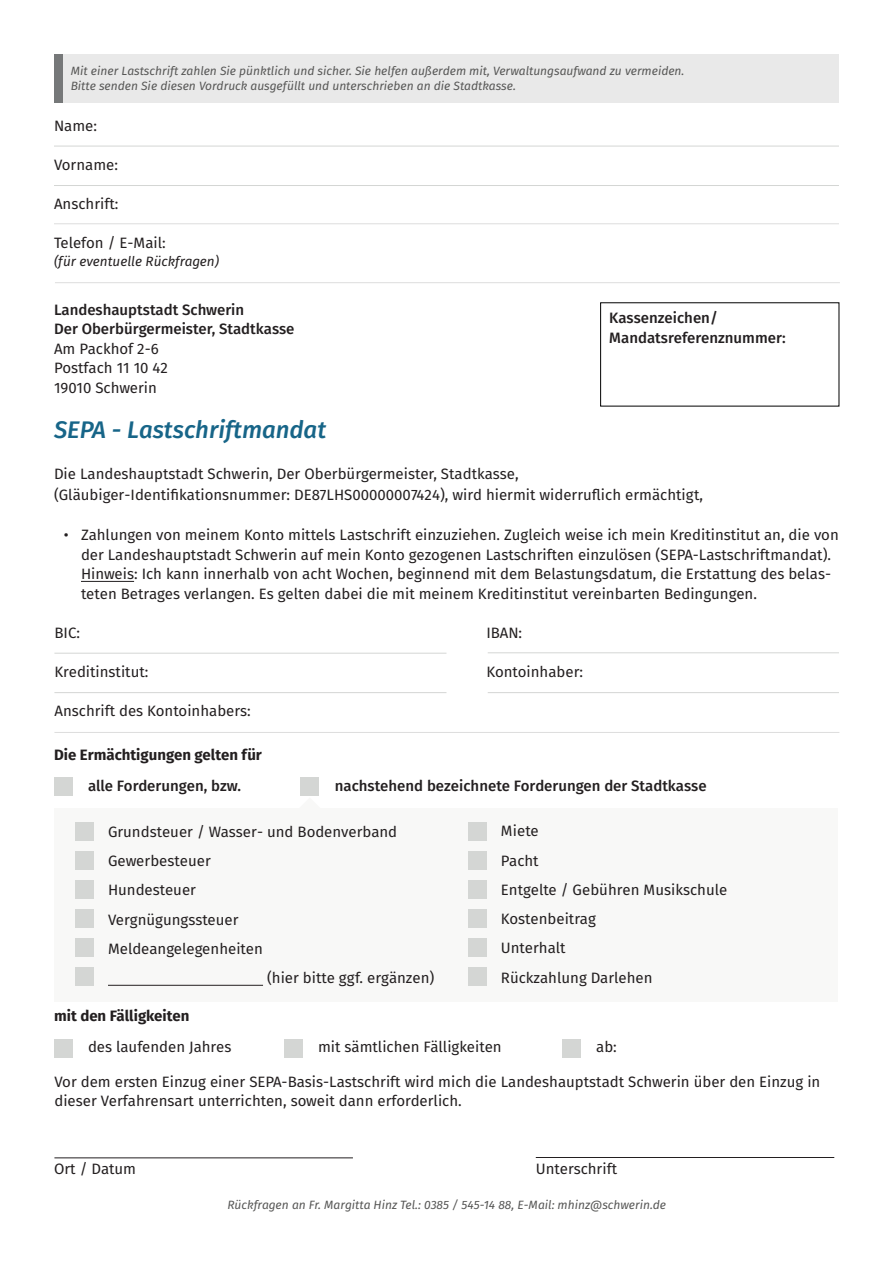
<style>
.page{position:relative;width:893px;height:1263px;background:#fff}
.page>*{position:absolute;margin:0;border:0;box-sizing:border-box;transform-origin:0 0}
.Absatzformat_2{font:italic 500 24px "Fira Sans";color:#176588}
.Text{font:15px/19.5px "Fira Sans";color:#231f20}
.Text-2{font:500 15px/19.5px "Fira Sans";color:#231f20}
.Absatzformat_1{font:15px/21px "Fira Sans";color:#231f20}
.Text-3{font:700 15px "Fira Sans";color:#231f20}
.Text-4{font:italic 13.5px "Fira Sans";color:#231f20}
.Text-5{font:italic 12px/15px "Fira Sans";color:#575756}
</style>
<div class="page">
<div style="left:54px;top:808px;width:784px;height:193px;background:#f8f8f7"></div>
<div style="left:56px;top:54px;width:783px;height:48px;background:#e9e9e9"></div>
<div style="left:54px;top:54px;width:8px;height:48px;background:#767879"></div>
<hr style="left:54px;top:146px;width:785px;height:1px;background:#d4d6d4">
<hr style="left:54px;top:185px;width:785px;height:1px;background:#d4d6d4">
<hr style="left:54px;top:224px;width:785px;height:1px;background:#ddd">
<hr style="left:81px;top:581px;width:53px;height:1px;background:#231f20">
<hr style="left:54px;top:653px;width:392px;height:1px;background:#d4d6d4">
<hr style="left:54px;top:692px;width:392px;height:1px;background:#d4d6d4">
<hr style="left:488px;top:652px;width:351px;height:1px;background:#d4d6d4">
<hr style="left:488px;top:692px;width:351px;height:1px;background:#d4d6d4">
<hr style="left:55px;top:282px;width:785px;height:1px;background:#ddd">
<hr style="left:54px;top:732px;width:785px;height:1px;background:#ddd">
<hr style="left:108px;top:985px;width:155px;height:1px;background:#231f20">
<div style="left:54px;top:777px;width:18px;height:18px;background:#d4d6d4"></div>
<div style="left:75px;top:822px;width:18px;height:18px;background:#d4d6d4"></div>
<div style="left:75px;top:851px;width:18px;height:18px;background:#d4d6d4"></div>
<div style="left:75px;top:880px;width:18px;height:18px;background:#d4d6d4"></div>
<div style="left:75px;top:909px;width:18px;height:19px;background:#d4d6d4"></div>
<div style="left:75px;top:939px;width:18px;height:18px;background:#d4d6d4"></div>
<div style="left:468px;top:822px;width:18px;height:18px;background:#d4d6d4"></div>
<div style="left:468px;top:851px;width:18px;height:18px;background:#d4d6d4"></div>
<div style="left:468px;top:880px;width:18px;height:18px;background:#d4d6d4"></div>
<div style="left:468px;top:909px;width:18px;height:19px;background:#d4d6d4"></div>
<div style="left:468px;top:939px;width:18px;height:18px;background:#d4d6d4"></div>
<div style="left:468px;top:968px;width:18px;height:18px;background:#d4d6d4"></div>
<div style="left:75px;top:968px;width:18px;height:18px;background:#d4d6d4"></div>
<div style="left:54px;top:1039px;width:18px;height:18px;background:#d4d6d4"></div>
<div style="left:284px;top:1039px;width:18px;height:18px;background:#d4d6d4"></div>
<div style="left:562px;top:1039px;width:18px;height:18px;background:#d4d6d4"></div>
<hr style="left:54px;top:1157px;width:299px;height:1px;background:#231f20">
<hr style="left:536px;top:1157px;width:298px;height:1px;background:#231f20">
<div style="left:301px;top:777px;width:18px;height:18px;background:#d4d6d4"></div>
<p class="Text-5" style="left:71px;top:64px;width:615px">Mit einer Lastschrift zahlen Sie pünktlich und sicher. Sie helfen außerdem mit, Verwaltungsaufwand zu vermeiden.<br>Bitte senden Sie diesen Vordruck ausgefüllt und unterschrieben an die Stadtkasse.</p>
<p class="Text" style="left:54px;top:117px;width:45px">Name:</p>
<p class="Text" style="left:54px;top:156px;width:66px">Vorname:</p>
<p class="Text" style="left:54px;top:195px;width:66px">Anschrift:</p>
<p class="Text" style="left:54px;top:234px;width:113px">Telefon / E-Mail:</p>
<p class="Text-4" style="left:54px;top:252px;width:167px">(für eventuelle Rückfragen)</p>
<p class="Text-2" style="left:54px;top:301px;width:192px">Landeshauptstadt Schwerin</p>
<p class="Text-2" style="left:54px;top:320px;width:242px">Der Oberbürgermeister, Stadtkasse</p>
<p class="Text" style="left:54px;top:340px;width:106px">Am Packhof 2-6</p>
<p class="Text" style="left:54px;top:359px;width:115px">Postfach 11 10 42</p>
<p class="Text" style="left:54px;top:379px;width:105px">19010 Schwerin</p>
<p class="Text-2" style="left:609px;top:309px;width:178px">Kassenzeichen/<br>Mandatsreferenznummer:</p>
<p class="Absatzformat_2" style="left:54px;top:413px;width:274px">SEPA - Lastschriftmandat</p>
<p class="Absatzformat_1" style="left:54px;top:464px;width:651px">Die Landeshauptstadt Schwerin, Der Oberbürgermeister, Stadtkasse, (Gläubiger-Identifikationsnummer: DE87LHS00000007424), wird hiermit widerruflich ermächtigt,</p>
<p class="Text" style="left:81px;top:526px;width:759px;text-indent:-17px">• Zahlungen von meinem Konto mittels Lastschrift einzuziehen. Zugleich weise ich mein Kreditinstitut an, die von der Landeshauptstadt Schwerin auf mein Konto gezogenen Lastschriften einzulösen (SEPA-Lastschriftmandat).<br>Hinweis: Ich kann innerhalb von acht Wochen, beginnend mit dem Belastungsdatum, die Erstattung des belas&shy;teten Betrages verlangen. Es gelten dabei die mit meinem Kreditinstitut vereinbarten Bedingungen.</p>
<p class="Text" style="left:54px;top:624px;width:27px">BIC:</p>
<p class="Text" style="left:486px;top:624px;width:37px">IBAN:</p>
<p class="Text" style="left:54px;top:663px;width:96px">Kreditinstitut:</p>
<p class="Text" style="left:486px;top:663px;width:98px">Kontoinhaber:</p>
<p class="Text" style="left:54px;top:702px;width:198px">Anschrift des Kontoinhabers:</p>
<p class="Text-3" style="left:54px;top:744px;width:209px">Die Ermächtigungen gelten für</p>
<p class="Text-2" style="left:88px;top:777px;width:155px">alle Forderungen, bzw.</p>
<p class="Text-2" style="left:335px;top:777px;width:373px">nachstehend bezeichnete Forderungen der Stadtkasse</p>
<p class="Text" style="left:108px;top:823px;width:291px">Grundsteuer / Wasser- und Bodenverband</p>
<p class="Text" style="left:108px;top:852px;width:104px">Gewerbesteuer</p>
<p class="Text" style="left:108px;top:881px;width:90px">Hundesteuer</p>
<p class="Text" style="left:108px;top:911px;width:132px">Vergnügungssteuer</p>
<p class="Text" style="left:108px;top:940px;width:156px">Meldeangelegenheiten</p>
<p class="Text" style="left:267px;top:969px;width:169px">(hier bitte ggf. ergänzen)</p>
<p class="Text" style="left:501px;top:822px;width:39px">Miete</p>
<p class="Text" style="left:501px;top:852px;width:39px">Pacht</p>
<p class="Text" style="left:501px;top:881px;width:228px">Entgelte / Gebühren Musikschule</p>
<p class="Text" style="left:501px;top:910px;width:96px">Kostenbeitrag</p>
<p class="Text" style="left:501px;top:939px;width:66px">Unterhalt</p>
<p class="Text" style="left:501px;top:969px;width:153px">Rückzahlung Darlehen</p>
<p class="Text-3" style="left:54px;top:1005px;width:137px">mit den Fälligkeiten</p>
<p class="Text" style="left:88px;top:1038px;width:145px">des laufenden Jahres</p>
<p class="Text" style="left:318px;top:1038px;width:185px">mit sämtlichen Fälligkeiten</p>
<p class="Text" style="left:596px;top:1038px;width:22px">ab:</p>
<p class="Text" style="left:54px;top:1073px;width:767px">Vor dem ersten Einzug einer SEPA-Basis-Lastschrift wird mich die Landeshauptstadt Schwerin über den Einzug in dieser Verfahrensart unterrichten, soweit dann erforderlich.</p>
<p class="Text" style="left:54px;top:1160px;width:84px">Ort / Datum</p>
<p class="Text" style="left:536px;top:1160px;width:83px">Unterschrift</p>
<p class="Text-5" style="left:227px;top:1198px;width:440px">Rückfragen an Fr. Margitta Hinz Tel.: 0385 / 545-14 88, E-Mail: mhinz@schwerin.de</p>
</div>
